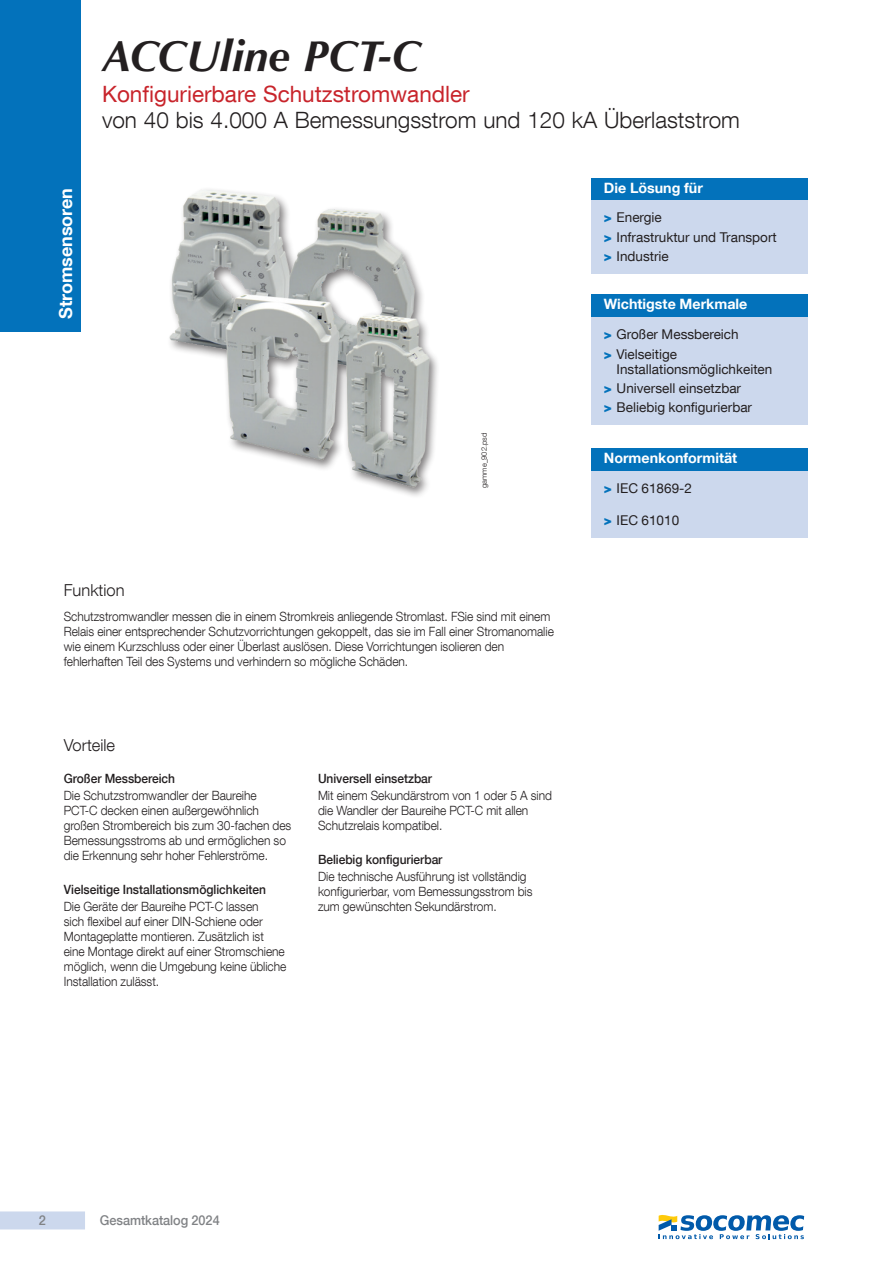
<style>
.page{position:relative;width:893px;height:1263px;background:#fff}
.page>*{position:absolute;margin:0;border:0;box-sizing:border-box;transform-origin:0 0}
.TITRE_page_1{font:italic 700 43.5px "Optima LT Std";color:#231f20}
.Calibre{font:300 22.5px "Helvetica Neue LT Com";color:#231f20}
.Sous_famille{font:22.5px "Helvetica Neue LT Com";color:#c8242b}
.t1{font:700 18px "Helvetica Neue LT Com";color:#fff}
.sous_titre_1ere_p{font:300 16.5px "Helvetica Neue LT Com";color:#231f20}
.navig_titre{font:700 14.25px "Helvetica Neue LT Com";color:#fff}
.t2{font:13.5px/15px "Helvetica Neue LT Com";color:#231f20}
.t3{font:500 13.5px "Helvetica Neue LT Com";letter-spacing:-.005em;color:#808285;scale:.94 1}
.texte_light_8_5pt{font:300 12.75px/15px "Helvetica Neue LT Com";letter-spacing:-.005em;color:#231f20;scale:.94 1}
.texte_light_8_5pt-2{font:500 12.75px "Helvetica Neue LT Com";letter-spacing:-.005em;color:#231f20;scale:.94 1}
.Texte_medium_8_5{font:500 12.75px "Helvetica Neue LT Com";letter-spacing:-.005em;color:#231f20;scale:.94 1}
.reference{font:300 7.5px "Helvetica Neue LT Com";color:#231f20}
.s1{font-weight:900;color:#0372bb}
</style>
<div class="page">
<div style="left:0;top:1211px;width:85px;height:18px;background:#ccd8ed"></div>
<div style="left:0;top:0;width:81px;height:332px;background:#0372bb"></div>
<div style="left:591px;top:317px;width:217px;height:108px;background:#ccd8ed"></div>
<div style="left:591px;top:295px;width:217px;height:22px;background:#0372bb"></div>
<div style="left:591px;top:200px;width:217px;height:73px;background:#ccd8ed"></div>
<div style="left:591px;top:179px;width:217px;height:21px;background:#0372bb"></div>
<div style="left:591px;top:470px;width:217px;height:67px;background:#ccd8ed"></div>
<div style="left:591px;top:448px;width:217px;height:22px;background:#0372bb"></div>
<img style="left:169px;top:189px;width:267px;height:305px">
<svg style="left:659px;top:1215px;width:145px;height:24px"></svg>
<h3 class="t1" style="left:54px;top:319px;width:133px;rotate:-90deg">Stromsensoren</h3>
<p class="TITRE_page_1" style="left:102px;top:31px;width:320px">ACCUline PCT-C</p>
<p class="Sous_famille" style="left:102px;top:80px;width:369px">Konfigurierbare Schutzstromwandler</p>
<p class="Calibre" style="left:102px;top:106px;width:639px">von 40 bis 4.000 A Bemessungsstrom und 120 kA Überlaststrom</p>
<p class="navig_titre" style="left:604px;top:179px;width:101px">Die Lösung für</p>
<p class="t2" style="left:604px;top:210px;width:59px"><span class="s1">&gt;</span> Energie</p>
<p class="t2" style="left:604px;top:229px;width:174px"><span class="s1">&gt;</span> Infrastruktur und Transport</p>
<p class="t2" style="left:604px;top:248px;width:67px"><span class="s1">&gt;</span> Industrie</p>
<p class="navig_titre" style="left:604px;top:295px;width:145px">Wichtigste Merkmale</p>
<p class="reference" style="left:480px;top:488px;width:57px;rotate:-90deg">gamme_902.psd</p>
<p class="t2" style="left:604px;top:327px;width:136px"><span class="s1">&gt;</span> Großer Messbereich</p>
<p class="t2" style="left:617px;top:346px;width:157px;text-indent:-13px"><span class="s1">&gt;</span> Vielseitige<br>Installationsmöglichkeiten</p>
<p class="t2" style="left:604px;top:380px;width:139px"><span class="s1">&gt;</span> Universell einsetzbar</p>
<p class="t2" style="left:604px;top:399px;width:150px"><span class="s1">&gt;</span> Beliebig konfigurierbar</p>
<p class="navig_titre" style="left:604px;top:449px;width:135px">Normenkonformität</p>
<p class="t2" style="left:604px;top:480px;width:90px"><span class="s1">&gt;</span> IEC 61869-2</p>
<p class="t2" style="left:604px;top:512px;width:77px"><span class="s1">&gt;</span> IEC 61010</p>
<p class="sous_titre_1ere_p" style="left:64px;top:580px;width:62px">Funktion</p>
<p class="texte_light_8_5pt" style="left:64px;top:608px;width:523px">Schutzstromwandler messen die in einem Stromkreis anliegende Stromlast. FSie sind mit einem Relais einer entsprechender Schutzvorrichtungen gekoppelt, das sie im Fall einer Stromanomalie wie einem Kurzschluss oder einer Überlast auslösen. Diese Vorrichtungen isolieren den fehlerhaften Teil des Systems und verhindern so mögliche Schäden.</p>
<p class="sous_titre_1ere_p" style="left:64px;top:735px;width:53px">Vorteile</p>
<p class="Texte_medium_8_5" style="left:64px;top:771px;width:120px">Großer Messbereich</p>
<p class="texte_light_8_5pt" style="left:64px;top:788px;width:244px">Die Schutzstromwandler der Baureihe PCT-C decken einen außergewöhnlich großen Strombereich bis zum 30-fachen des Bemessungsstroms ab und ermöglichen so die Erkennung sehr hoher Fehlerströme.</p>
<p class="texte_light_8_5pt-2" style="left:64px;top:882px;width:217px">Vielseitige Installationsmöglichkeiten</p>
<p class="texte_light_8_5pt" style="left:64px;top:899px;width:238px">Die Geräte der Baureihe PCT-C lassen<br>sich flexibel auf einer DIN-Schiene oder Montageplatte montieren. Zusätzlich ist eine Montage direkt auf einer Stromschiene möglich, wenn die Umgebung keine übliche Installation zulässt.</p>
<p class="texte_light_8_5pt-2" style="left:318px;top:771px;width:123px">Universell einsetzbar</p>
<p class="texte_light_8_5pt" style="left:318px;top:788px;width:250px">Mit einem Sekundärstrom von 1 oder 5 A sind die Wandler der Baureihe PCT-C mit allen<br>Schutzrelais kompatibel.</p>
<p class="texte_light_8_5pt-2" style="left:318px;top:852px;width:134px">Beliebig konfigurierbar</p>
<p class="texte_light_8_5pt" style="left:318px;top:869px;width:230px">Die technische Ausführung ist vollständig konfigurierbar, vom Bemessungsstrom bis zum gewünschten Sekundärstrom.</p>
<p class="t3" style="left:39px;top:1212px;width:9px">2</p>
<p class="t3" style="left:100px;top:1212px;width:129px">Gesamtkatalog 2024</p>
</div>
